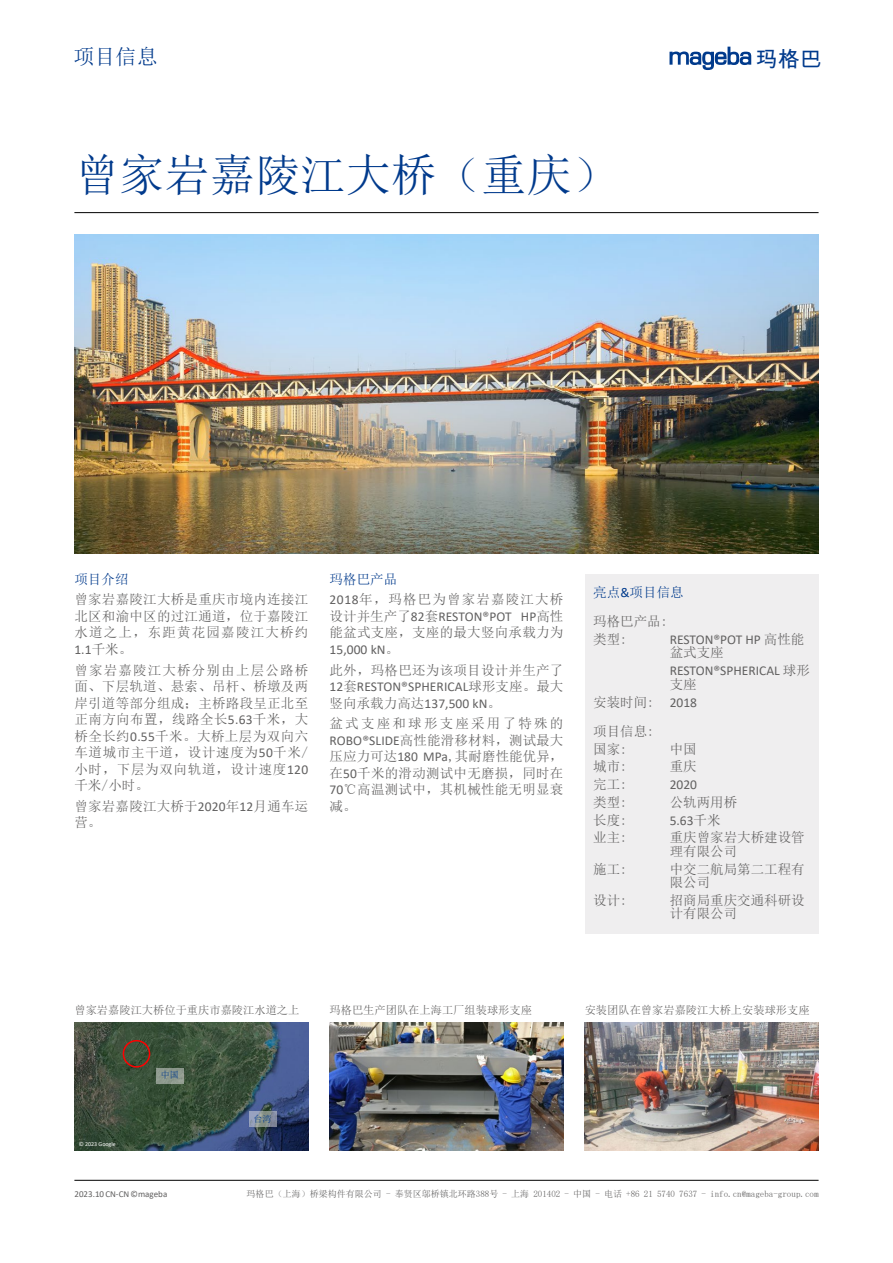
<style>
.page{position:relative;width:893px;height:1263px;background:#fff}
.page>*{position:absolute;margin:0;border:0;box-sizing:border-box;transform-origin:0 0}
.t1{font:45px "Sim Sun";letter-spacing:.005em;color:#003a8c}
.t2{font:21px "Sim Sun";color:#003a8c}
.t3{font:13.5px/16.5px "Sim Sun";letter-spacing:.02em;color:#616060;text-align:justify}
.t4{font:13.5px/16.5px "Calibri";color:#616060}
.t5{font:13.5px/13.5px "Sim Sun";color:#616060}
.t6{font:13.5px/20.7px "Sim Sun";letter-spacing:.085em;color:#616060}
.t7{font:13.5px/29.2px "Sim Sun";letter-spacing:.005em;color:#003a8c}
.t8{font:11.25px "Sim Sun";color:#616060}
.t9{font:9px "Sim Sun";color:#616060}
.t10{font:9px "Calibri";color:#616060}
.t11{font:9px "Sim Sun";color:#003a8c}
.t12{font:6px "Calibri";color:#fff}
.s1{font-family:"Sim Sun"}
.s2{font-family:"Calibri"}
.s3{color:#003a8c}
.s4{color:#616060}
</style>
<div class="page">
<hr style="left:74px;top:1180px;width:745px;height:1px;background:#000">
<hr style="left:74px;top:212px;width:745px;height:1px;background:#000">
<img style="left:74px;top:1023px;width:234px;height:127px">
<img style="left:585px;top:1022px;width:234px;height:128px">
<img style="left:330px;top:1022px;width:233px;height:128px">
<div style="left:123px;top:1040px;width:27px;height:27px;border:2px solid #f00;border-radius:50%"></div>
<img style="left:74px;top:234px;width:745px;height:319px">
<div style="left:585px;top:574px;width:234px;height:359px;background:#efeeef"></div>
<svg style="left:249px;top:1111px;width:27px;height:16px"></svg>
<div style="left:156px;top:1068px;width:28px;height:15px;background:#8e9a8e"></div>
<svg style="left:669px;top:47px;width:82px;height:23px"></svg>
<h2 class="t2" style="left:73px;top:46px;width:86px">项目信息</h2>
<h1 class="t1" style="left:74px;top:153px;width:544px">曾家岩嘉陵江大桥（重庆）</h1>
<p class="t7" style="left:74px;top:564px;width:56px">项目介绍</p>
<p class="t3" style="left:74px;top:591px;width:235px">曾家岩嘉陵江大桥是重庆市境内连接江北区和渝中区的过江通道，位于嘉陵江水道之上，东距黄花园嘉陵江大桥约</p>
<p class="t4" style="left:74px;top:641px;width:59px">1.1<span class="s1">千米。</span></p>
<p class="t3" style="left:74px;top:662px;width:235px">曾家岩嘉陵江大桥分别由上层公路桥面、下层轨道、悬索、吊杆、桥墩及两岸引道等部分组成；主桥路段呈正北至正南方向布置，线路全长<span class="s2">5.63</span>千米，大桥全长约<span class="s2">0.55</span>千米。大桥上层为双向六车道城市主干道，设计速度为<span class="s2">50</span>千米/小时，下层为双向轨道，设计速度<span class="s2">120</span>千米/小时。</p>
<p class="t3" style="left:74px;top:798px;width:235px">曾家岩嘉陵江大桥于<span class="s2">2020</span>年<span class="s2">12</span>月通车运营。</p>
<p class="t6" style="left:330px;top:568px;width:235px"><span class="s3">玛格巴产品<br></span><span class="s2">2018</span>年，玛格巴为曾家岩嘉陵江大桥</p>
<p class="t4" style="left:330px;top:608px;width:235px"><span class="s1">设计并生产了</span>82<span class="s1">套</span>RESTON®POT HP<span class="s1">高性</span></p>
<p class="t3" style="left:330px;top:624px;width:235px">能盆式支座，支座的最大竖向承载力为</p>
<p class="t4" style="left:330px;top:641px;width:71px">15,000 kN<span class="s1">。</span></p>
<p class="t3" style="left:330px;top:662px;width:235px">此外，玛格巴还为该项目设计并生产了</p>
<p class="t4" style="left:330px;top:678px;width:235px">12<span class="s1">套</span>RESTON®SPHERICAL<span class="s1">球形支座。最大竖向承载力高达</span>137,500 kN<span class="s1">。</span></p>
<p class="t3" style="left:330px;top:715px;width:235px">盆式支座和球形支座采用了特殊的<span class="s2">ROBO®SLIDE</span>高性能滑移材料，测试最大压应力可达<span class="s2">180 MPa</span>,其耐磨性能优异，在<span class="s2">50</span>千米的滑动测试中无磨损，同时在<span class="s2">70</span>℃高温测试中，其机械性能无明显衰减。</p>
<p class="t7" style="left:593px;top:577px;width:92px">亮点<span class="s2">&amp;</span>项目信息<span class="s4">玛格巴产品:</span></p>
<p class="t3" style="left:593px;top:631px;width:35px">类型:</p>
<p class="t4" style="left:670px;top:631px;width:136px">RESTON®POT HP <span class="s1">高性能</span></p>
<p class="t3" style="left:670px;top:644px;width:55px">盆式支座</p>
<p class="t4" style="left:670px;top:662px;width:142px">RESTON®SPHERICAL <span class="s1">球形</span></p>
<p class="t3" style="left:593px;top:675px;width:105px;line-height:17.7px;text-align:right">支座<br>安装时间: <span class="s2">2018</span></p>
<p class="t3" style="left:593px;top:722px;width:62px;line-height:17.7px">项目信息:国家:</p>
<p class="t3" style="left:670px;top:740px;width:28px">中国</p>
<p class="t3" style="left:593px;top:758px;width:35px">城市:</p>
<p class="t3" style="left:670px;top:758px;width:28px">重庆</p>
<p class="t3" style="left:593px;top:776px;width:35px">完工:</p>
<p class="t4" style="left:670px;top:776px;width:29px">2020</p>
<p class="t3" style="left:593px;top:794px;width:35px">类型:</p>
<p class="t3" style="left:670px;top:794px;width:69px">公轨两用桥</p>
<p class="t3" style="left:593px;top:811px;width:35px">长度:</p>
<p class="t4" style="left:670px;top:811px;width:52px">5.63<span class="s1">千米</span></p>
<p class="t3" style="left:593px;top:829px;width:35px">业主:</p>
<p class="t5" style="left:670px;top:831px;width:136px">重庆曾家岩大桥建设管理有限公司</p>
<p class="t3" style="left:593px;top:860px;width:35px">施工:</p>
<p class="t5" style="left:670px;top:862px;width:136px">中交二航局第二工程有限公司</p>
<p class="t3" style="left:593px;top:892px;width:35px">设计:</p>
<p class="t5" style="left:670px;top:893px;width:136px">招商局重庆交通科研设计有限公司</p>
<p class="t8" style="left:74px;top:1004px;width:226px">曾家岩嘉陵江大桥位于重庆市嘉陵江水道之上</p>
<p class="t8" style="left:330px;top:1004px;width:204px">玛格巴生产团队在上海工厂组装球形支座</p>
<p class="t8" style="left:585px;top:1004px;width:226px">安装团队在曾家岩嘉陵江大桥上安装球形支座</p>
<p class="t12" style="left:79px;top:1140px;width:39px">© 2023 Google</p>
<p class="t11" style="left:161px;top:1071px;width:19px">中国</p>
<p class="t11" style="left:254px;top:1114px;width:19px">台湾</p>
<p class="t10" style="left:74px;top:1188px;width:94px">2023.10 CN-CN ©mageba</p>
<p class="t9" style="left:247px;top:1189px;width:573px">玛格巴（上海）桥梁构件有限公司 - 奉贤区邬桥镇北环路388号 - 上海 201402 - 中国 - 电话 +86 21 5740 7637 - info.cn@mageba-group.com</p>
</div>
